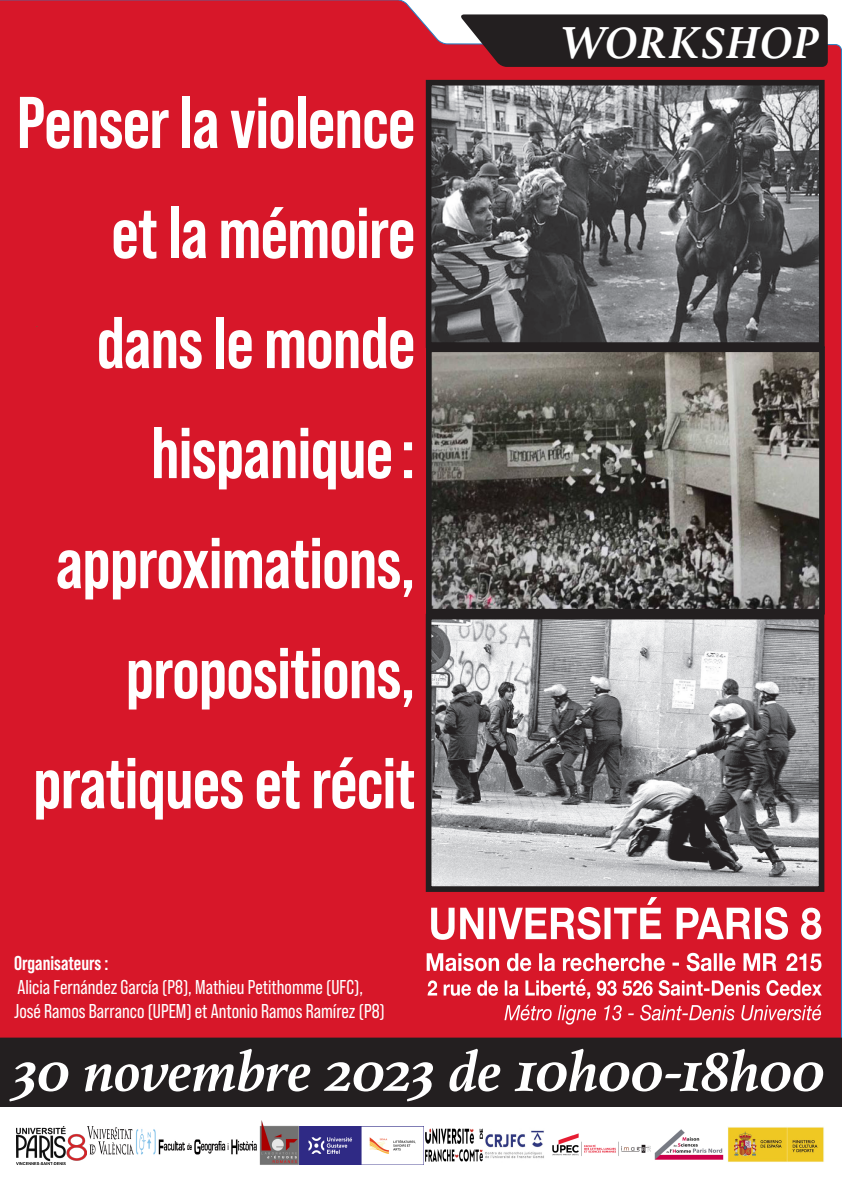
<style>
.page{position:relative;width:842px;height:1191px;background:#fff}
.page>*{position:absolute;margin:0;border:0;box-sizing:border-box;transform-origin:0 0}
.t1{font:700 73px "Bebas Neue Pro";letter-spacing:-.01em;color:#fff}
.t2{font:italic 700 60px "Athelas";letter-spacing:-.005em;color:#fff}
.t3{font:italic 700 47px "Athelas";letter-spacing:.01em;color:#fff}
.t4{font:20px "Bebas Neue Pro";color:#fff}
.t5{font:700 20px "Bebas Neue Pro";color:#fff}
</style>
<div class="page">
<div style="left:0;top:0;width:842px;height:1037px;background:#d71729"></div>
<svg style="left:460px;top:14px;width:368px;height:53px"></svg>
<img style="left:433px;top:87px;width:385px;height:254px">
<div style="left:426px;top:80px;width:399px;height:268px;border:6px solid #231f20"></div>
<img style="left:433px;top:353px;width:385px;height:254px">
<div style="left:426px;top:346px;width:399px;height:268px;border:6px solid #231f20"></div>
<img style="left:433px;top:621px;width:384px;height:264px">
<div style="left:426px;top:614px;width:398px;height:278px;border:6px solid #231f20"></div>
<svg style="left:428px;top:979px;width:394px;height:45px"></svg>
<svg style="left:427px;top:952px;width:394px;height:19px"></svg>
<svg style="left:431px;top:897px;width:390px;height:42px"></svg>
<div style="left:0;top:1037px;width:842px;height:70px;background:#231f20"></div>
<img style="left:87px;top:1126px;width:168px;height:29px">
<img style="left:255px;top:1120px;width:50px;height:45px">
<img style="left:299px;top:1126px;width:245px;height:38px">
<img style="left:552px;top:1127px;width:272px;height:35px">
<svg style="left:17px;top:1126px;width:70px;height:38px"></svg>
<p class="t1" style="left:17px;top:81px;width:400px">Penser la violence</p>
<p class="t1" style="left:111px;top:191px;width:305px">et la mémoire</p>
<p class="t1" style="left:97px;top:301px;width:320px">dans le monde</p>
<p class="t1" style="left:151px;top:411px;width:266px">hispanique:</p>
<p class="t1" style="left:56px;top:521px;width:361px">approximations,</p>
<p class="t1" style="left:126px;top:631px;width:291px">propositions,</p>
<p class="t1" style="left:33px;top:741px;width:384px">pratiques et récit</p>
<p class="t3" style="left:561px;top:5px;width:259px">WORKSHOP</p>
<p class="t5" style="left:14px;top:951px;width:96px">Organisateurs :</p>
<p class="t4" style="left:17px;top:975px;width:347px">Alicia Fernández García (P8), Mathieu Petithomme (UFC),</p>
<p class="t4" style="left:14px;top:999px;width:372px">José Ramos Barranco (UPEM) et Antonio Ramos Ramírez (P8)</p>
<p class="t2" style="left:14px;top:1023px;width:813px">30 novembre 2023 de 10h00-18h00</p>
</div>
